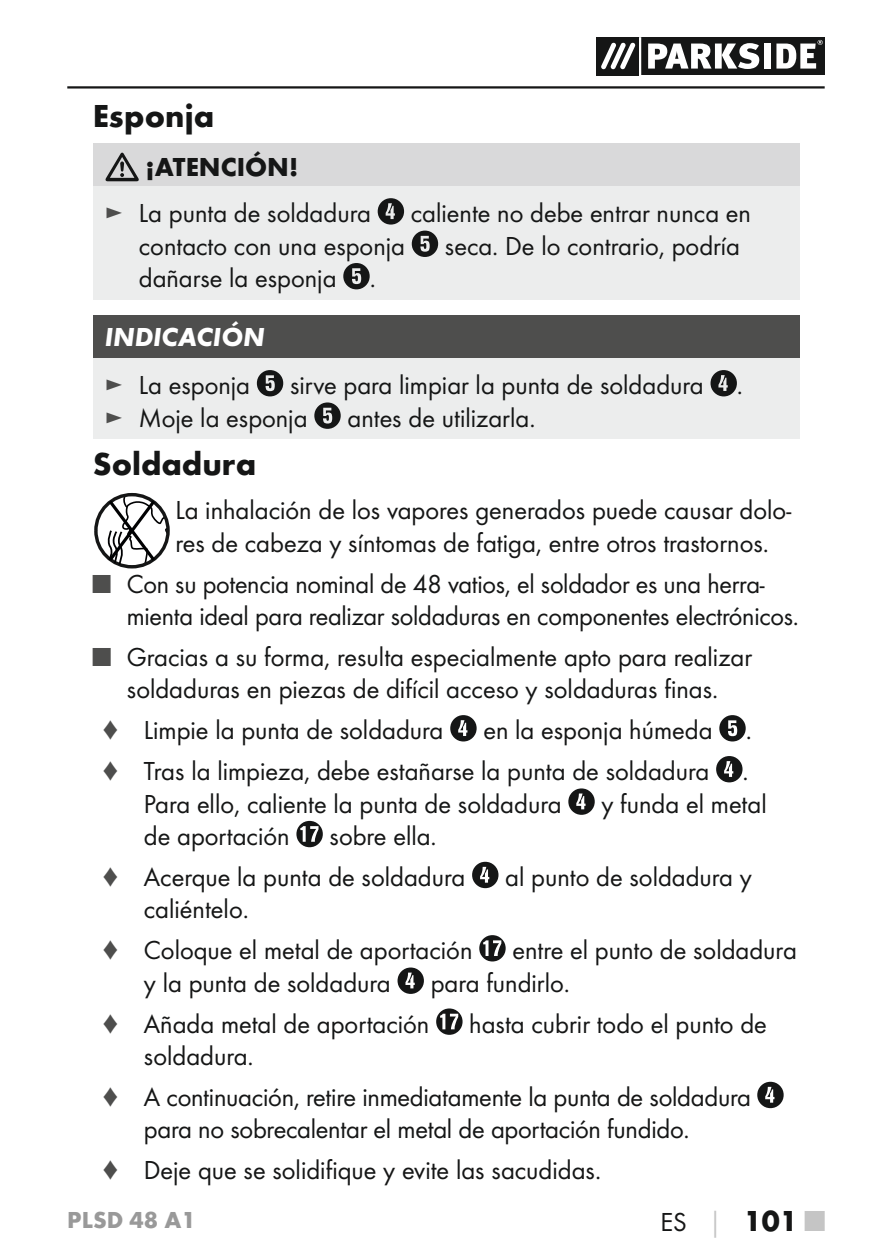
<style>
.page{position:relative;width:892px;height:1259px;background:#fff}
.page>*{position:absolute;margin:0;border:0;box-sizing:border-box;transform-origin:0 0}
.t1{font:700 33px "Futura";color:#151616}
.t2{font:700 30px "Futura";color:#151616}
.t3{font:27px/40.8px "Futura Boo";color:#151616}
.t4{font:700 27px "Futura";color:#151616}
.t5{font:italic 700 27px "Futura";color:#fff}
.t6{font:700 24px "Futura";color:#999}
.s1{color:#4e4e4d}
.s2{font-family:"Futura Boo";font-weight:400;font-size:27px}
.s3{font-size:27px;color:#c5c5c5}
.s4{color:#c5c5c5}
</style>
<div class="page">
<hr style="left:67px;top:86px;width:757px;height:3px;background:#151616">
<svg style="left:596px;top:38px;width:228px;height:37px"></svg>
<hr style="left:639px;top:38px;width:2px;height:37px;background:#fff">
<div style="left:93px;top:144px;width:706px;height:42px;background:#d9d9da"></div>
<div style="left:93px;top:186px;width:706px;height:113px;background:#eceded"></div>
<svg style="left:105px;top:153px;width:34px;height:28px"></svg>
<svg style="left:377px;top:198px;width:27px;height:26px"></svg>
<svg style="left:411px;top:231px;width:27px;height:26px"></svg>
<svg style="left:343px;top:263px;width:26px;height:26px"></svg>
<div style="left:93px;top:315px;width:706px;height:43px;background:#4e4e4d"></div>
<div style="left:93px;top:358px;width:706px;height:81px;background:#eceded"></div>
<svg style="left:257px;top:370px;width:26px;height:26px"></svg>
<svg style="left:710px;top:370px;width:26px;height:26px"></svg>
<svg style="left:314px;top:402px;width:26px;height:27px"></svg>
<svg style="left:450px;top:715px;width:26px;height:26px"></svg>
<svg style="left:719px;top:715px;width:26px;height:26px"></svg>
<svg style="left:716px;top:756px;width:26px;height:26px"></svg>
<svg style="left:568px;top:788px;width:26px;height:27px"></svg>
<svg style="left:296px;top:821px;width:27px;height:26px"></svg>
<svg style="left:472px;top:861px;width:26px;height:27px"></svg>
<svg style="left:479px;top:935px;width:26px;height:26px"></svg>
<svg style="left:397px;top:967px;width:27px;height:27px"></svg>
<svg style="left:436px;top:1008px;width:26px;height:26px"></svg>
<svg style="left:757px;top:1081px;width:26px;height:27px"></svg>
<div style="left:94px;top:493px;width:76px;height:75px;border:3px solid #151616;border-radius:50%"></div>
<svg style="left:106px;top:494px;width:62px;height:72px"></svg>
<p class="t1" style="left:93px;top:96px;width:123px">Esponja</p>
<p class="t4" style="left:145px;top:150px;width:154px">¡ATENCIÓN!</p>
<p class="t3" style="left:105px;top:193px;width:267px"><span class="s1">►</span> La punta de soldadura</p>
<p class="t3" style="left:411px;top:193px;width:341px">caliente no debe entrar nunca en</p>
<p class="t3" style="left:139px;top:225px;width:267px">contacto con una esponja</p>
<p class="t3" style="left:445px;top:225px;width:296px">seca. De lo contrario, podría</p>
<p class="t3" style="left:139px;top:258px;width:235px">dañarse la esponja .</p>
<p class="t5" style="left:105px;top:320px;width:161px">INDICACIÓN</p>
<p class="t3" style="left:105px;top:365px;width:147px"><span class="s1">►</span> La esponja</p>
<p class="t3" style="left:105px;top:369px;width:636px;line-height:32.4px;text-indent:185px">sirve para limpiar la punta de soldadura . <span class="s1">►</span> Moje la esponja</p>
<p class="t3" style="left:347px;top:397px;width:186px">antes de utilizarla.</p>
<p class="t1" style="left:93px;top:443px;width:165px">Soldadura</p>
<p class="t3" style="left:175px;top:494px;width:617px;line-height:32.4px">La inhalación de los vapores generados puede causar dolo&shy;res de cabeza y síntomas de fatiga, entre otros trastornos.</p>
<p class="t3" style="left:127px;top:567px;width:670px;line-height:32.4px;text-indent:-34px"><span class="s1">■</span> Con su potencia nominal de 48 vatios, el soldador es una herra&shy;mienta ideal para realizar soldaduras en componentes electrónicos.</p>
<p class="t3" style="left:93px;top:640px;width:660px;line-height:32.4px;text-align:center"><span class="s1">■</span> Gracias a su forma, resulta especialmente apto para realizar soldaduras en piezas de difícil acceso y soldaduras finas.</p>
<p class="t3" style="left:101px;top:710px;width:343px"><span class="s1">♦</span> Limpie la punta de soldadura</p>
<p class="t3" style="left:101px;top:710px;width:648px;text-align:right">en la esponja húmeda .<br><span class="s1">♦</span> Tras la limpieza, debe estañarse la punta de soldadura .</p>
<p class="t3" style="left:144px;top:783px;width:419px">Para ello, caliente la punta de soldadura</p>
<p class="t3" style="left:601px;top:783px;width:167px">y funda el metal</p>
<p class="t3" style="left:144px;top:815px;width:147px">de aportación</p>
<p class="t3" style="left:101px;top:815px;width:365px;text-indent:228px">sobre ella.<br><span class="s1">♦</span> Acerque la punta de soldadura</p>
<p class="t3" style="left:505px;top:856px;width:248px">al punto de soldadura y</p>
<p class="t3" style="left:101px;top:889px;width:372px;text-indent:43px">caliéntelo.<br><span class="s1">♦</span> Coloque el metal de aportación</p>
<p class="t3" style="left:512px;top:929px;width:286px">entre el punto de soldadura</p>
<p class="t3" style="left:144px;top:962px;width:248px">y la punta de soldadura</p>
<p class="t3" style="left:430px;top:962px;width:137px">para fundirlo.</p>
<p class="t3" style="left:101px;top:1003px;width:329px"><span class="s1">♦</span> Añada metal de aportación</p>
<p class="t3" style="left:469px;top:1003px;width:299px">hasta cubrir todo el punto de</p>
<p class="t3" style="left:101px;top:1035px;width:651px;text-indent:43px">soldadura.<br><span class="s1">♦</span> A continuación, retire inmediatamente la punta de soldadura</p>
<p class="t3" style="left:101px;top:1108px;width:586px;text-indent:43px">para no sobrecalentar el metal de aportación fundido. <span class="s1">♦</span> Deje que se solidifique y evite las sacudidas.</p>
<p class="t6" style="left:67px;top:1204px;width:130px">PLSD 48 A1</p>
<p class="t2" style="left:660px;top:1202px;width:166px"><span class="s2">ES</span> <span class="s3">│</span> 101 <span class="s4">■</span></p>
</div>
